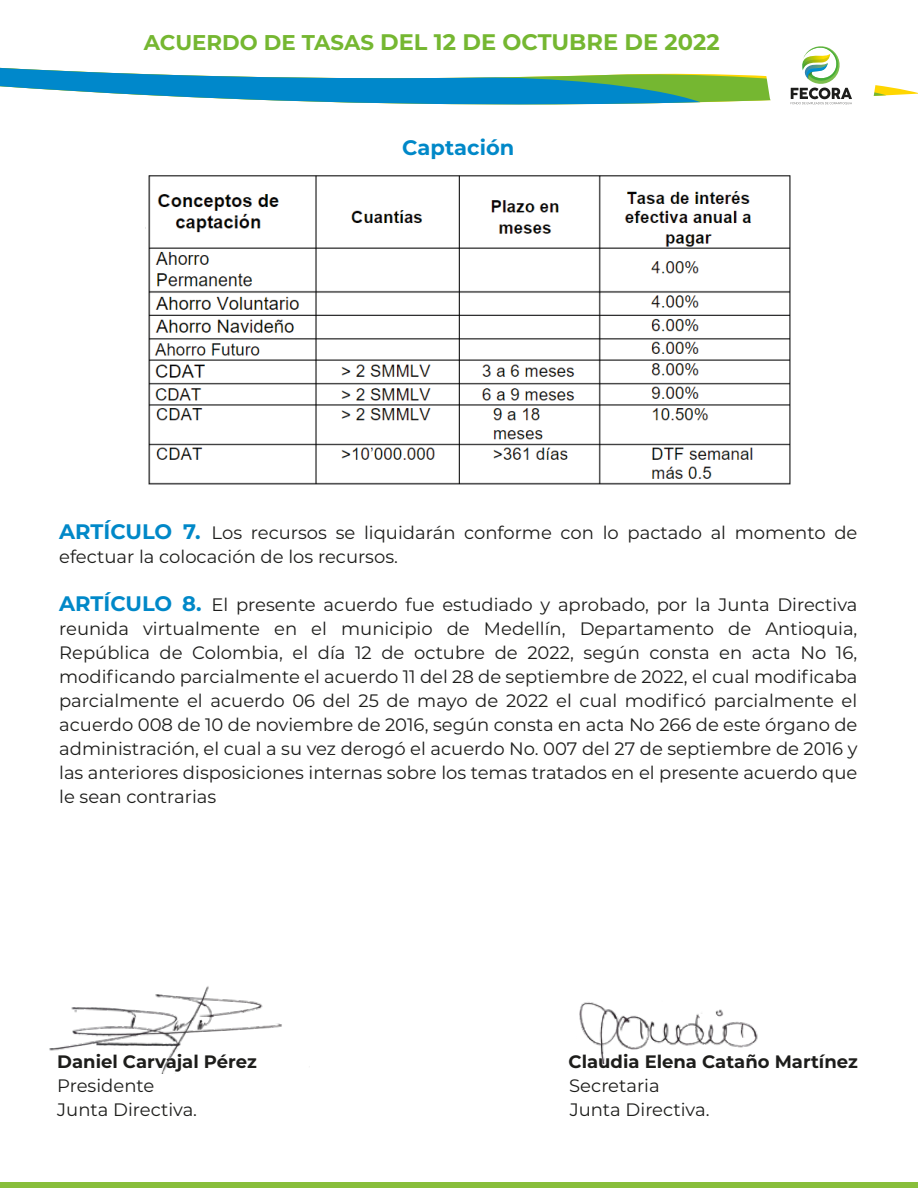
<style>
.page{position:relative;width:918px;height:1188px;background:#fff}
.page>*{position:absolute;margin:0;border:0;box-sizing:border-box;transform-origin:0 0}
.t1{font:700 22.5px "Montserrat";color:#75b731}
.t2{font:700 21px "Montserrat";color:#0088c8}
.t3{font:18px/24px "Montserrat";color:#1d1d1b}
.t4{font:700 18px "Montserrat";color:#1d1d1b}
.s1{font-size:21.3px}
.s2{font-weight:700;font-size:21px;color:#0088c8}
</style>
<div class="page">
<svg style="left:0;top:46px;width:918px;height:59px"></svg>
<div style="left:0;top:1182px;width:918px;height:6px;background:#88be3b"></div>
<img style="left:579px;top:1002px;width:179px;height:61px">
<img style="left:49px;top:986px;width:233px;height:88px">
<img style="left:145px;top:175px;width:646px;height:310px">
<p class="t1" style="left:144px;top:25px;width:577px"><span class="s1">ACUERDO DE TASAS</span> DEL 12 DE OCTUBRE DE 2022</p>
<p class="t2" style="left:402px;top:132px;width:113px">Captación</p>
<p class="t3" style="left:59px;top:520px;width:800px"><span class="s2">ARTÍCULO 7.</span> Los recursos se liquidarán conforme con lo pactado al momento de efectuar la colocación de los recursos.</p>
<p class="t3" style="left:59px;top:592px;width:800px;text-align:justify"><span class="s2">ARTÍCULO 8.</span> El presente acuerdo fue estudiado y aprobado, por la Junta Directiva reunida virtualmente en el municipio de Medellín, Departamento de Antioquia, República de Colombia, el día 12 de octubre de 2022, según consta en acta No 16, modificando parcialmente el acuerdo 11 del 28 de septiembre de 2022, el cual modificaba parcialmente el acuerdo 06 del 25 de mayo de 2022 el cual modificó parcialmente el acuerdo 008 de 10 de noviembre de 2016, según consta en acta No 266 de este órgano de administración, el cual a su vez derogó el acuerdo No. 007 del 27 de septiembre de 2016 y las anteriores disposiciones internas sobre los temas tratados en el presente acuerdo que le sean contrarias</p>
<p class="t4" style="left:57px;top:1048px;width:201px">Daniel Carvajal Pérez</p>
<p class="t4" style="left:569px;top:1048px;width:291px">Claudia Elena Cataño Martínez</p>
<p class="t3" style="left:57px;top:1073px;width:99px">Presidente</p>
<p class="t3" style="left:569px;top:1073px;width:92px">Secretaria</p>
<p class="t3" style="left:57px;top:1097px;width:141px">Junta Directiva.</p>
<p class="t3" style="left:570px;top:1097px;width:141px">Junta Directiva.</p>
</div>
